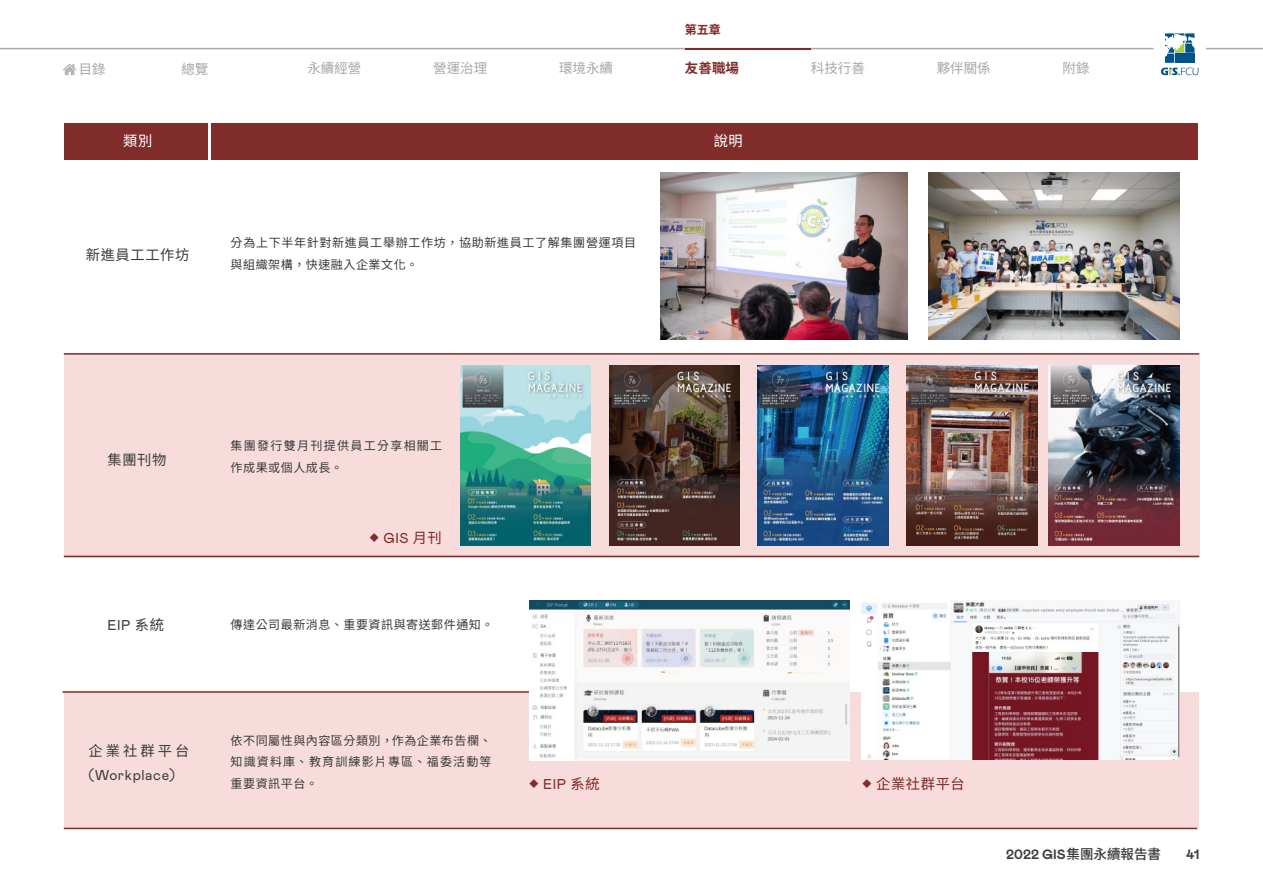
<style>
.page{position:relative;width:1263px;height:893px;background:#fff}
.page>*{position:absolute;margin:0;border:0;box-sizing:border-box;transform-origin:0 0}
.t1{font:14.25px "Noto Sans TC";letter-spacing:.045em;color:#3e3e3f}
.t2{font:14.25px "Mabry Pro";letter-spacing:.045em;color:#3e3e3f}
.t3{font:14.25px "Mabry Pro";letter-spacing:.045em;color:#802c2b}
.t4{font:14.25px "Noto Sans TC";letter-spacing:.045em;color:#802c2b}
.t5{font:14.25px "Noto Sans TC";color:#fff}
.t6{font:13.5px "Noto Sans TC";color:#a8a9ad}
.t7{font:700 13.5px "Mabry Pro";color:#3e3e3f}
.t8{font:700 13.5px "Noto Sans TC";color:#802c2b}
.t9{font:12px/22.2px "Noto Sans TC";letter-spacing:.06em;color:#3e3e3f}
.t10{font:12px/22.2px "Noto Sans TC";letter-spacing:.11em;color:#3e3e3f}
.t11{font:700 12px "Noto Sans TC";color:#802c2b}
.s1{font-family:"Noto Sans TC"}
.s2{font-family:"Noto Sans TC";font-size:9px}
.s3{font-size:9px}
.s4{font-family:"Noto Sans TC";font-weight:500}
</style>
<div class="page">
<hr style="left:0;top:48px;width:1153px;height:1px;background:#a8a9ad">
<hr style="left:1206px;top:48px;width:57px;height:1px;background:#a8a9ad">
<hr style="left:685px;top:48px;width:126px;height:1px;background:#802c2b">
<svg style="left:1161px;top:33px;width:37px;height:42px"></svg>
<svg style="left:63px;top:64px;width:13px;height:11px"></svg>
<div style="left:64px;top:123px;width:1133px;height:36px;background:#802c2b"></div>
<div style="left:64px;top:353px;width:1135px;height:204px;background:#f7dcdb"></div>
<div style="left:64px;top:693px;width:1134px;height:135px;background:#f7dcdb"></div>
<hr style="left:208px;top:123px;width:3px;height:36px;background:#fff">
<hr style="left:64px;top:353px;width:1135px;height:2px;background:#802c2b">
<hr style="left:64px;top:556px;width:1135px;height:1px;background:#802c2b">
<hr style="left:63px;top:691px;width:494px;height:2px;background:#802c2b">
<hr style="left:64px;top:828px;width:1133px;height:1px;background:#802c2b">
<img style="left:660px;top:172px;width:247px;height:167px">
<img style="left:928px;top:172px;width:251px;height:167px">
<img style="left:460px;top:365px;width:131px;height:180px">
<img style="left:609px;top:365px;width:131px;height:180px">
<img style="left:758px;top:365px;width:130px;height:180px">
<img style="left:907px;top:365px;width:130px;height:180px">
<img style="left:1049px;top:365px;width:130px;height:180px">
<img style="left:530px;top:600px;width:320px;height:160px">
<img style="left:861px;top:600px;width:318px;height:159px">
<p class="t6" style="left:79px;top:62px;width:28px">目錄</p>
<p class="t11" style="left:685px;top:23px;width:37px">第五章</p>
<p class="t6" style="left:181px;top:62px;width:29px">總覽</p>
<p class="t6" style="left:307px;top:61px;width:55px">永續經營</p>
<p class="t6" style="left:433px;top:61px;width:55px">營運治理</p>
<p class="t6" style="left:559px;top:61px;width:55px">環境永續</p>
<p class="t8" style="left:685px;top:61px;width:55px">友善職場</p>
<p class="t6" style="left:811px;top:61px;width:55px">科技行善</p>
<p class="t6" style="left:937px;top:61px;width:55px">夥伴關係</p>
<p class="t6" style="left:1062px;top:61px;width:28px">附錄</p>
<p class="t5" style="left:123px;top:133px;width:31px">類別</p>
<p class="t5" style="left:714px;top:133px;width:31px">說明</p>
<p class="t1" style="left:86px;top:247px;width:105px">新進員工工作坊</p>
<p class="t9" style="left:231px;top:232px;width:407px">分為上下半年針對新進員工舉辦工作坊，協助新進員工了解集團營運項目與組織架構，快速融入企業文化。</p>
<p class="t1" style="left:107px;top:451px;width:60px">集團刊物</p>
<p class="t2" style="left:107px;top:615px;width:58px">EIP <span class="s1">系統</span></p>
<p class="t1" style="left:88px;top:743px;width:102px">企業社群平台</p>
<p class="t2" style="left:88px;top:765px;width:88px">(Workplace)</p>
<p class="t10" style="left:231px;top:435px;width:213px">集團發行雙月刊提供員工分享相關工作成果或個人成長。</p>
<p class="t3" style="left:370px;top:528px;width:74px"><span class="s2">◆</span> GIS <span class="s1">月刊</span></p>
<p class="t9" style="left:231px;top:613px;width:264px">傳達公司最新消息、重要資訊與寄送郵件通知。</p>
<p class="t9" style="left:231px;top:731px;width:262px;line-height:21px">依不同屬性與內容區分類別，作為企業布告欄、知識資料庫、教育訓練影片專區、福委活動等</p>
<p class="t9" style="left:231px;top:773px;width:89px">重要資訊平台。</p>
<p class="t3" style="left:529px;top:773px;width:72px"><span class="s2">◆</span> EIP <span class="s1">系統</span></p>
<p class="t4" style="left:862px;top:775px;width:104px"><span class="s3">◆</span> 企業社群平台</p>
<p class="t7" style="left:1006px;top:844px;width:156px">2022 GIS<span class="s4">集團永續報告書</span></p>
<p class="t7" style="left:1186px;top:844px;width:15px">41</p>
</div>
